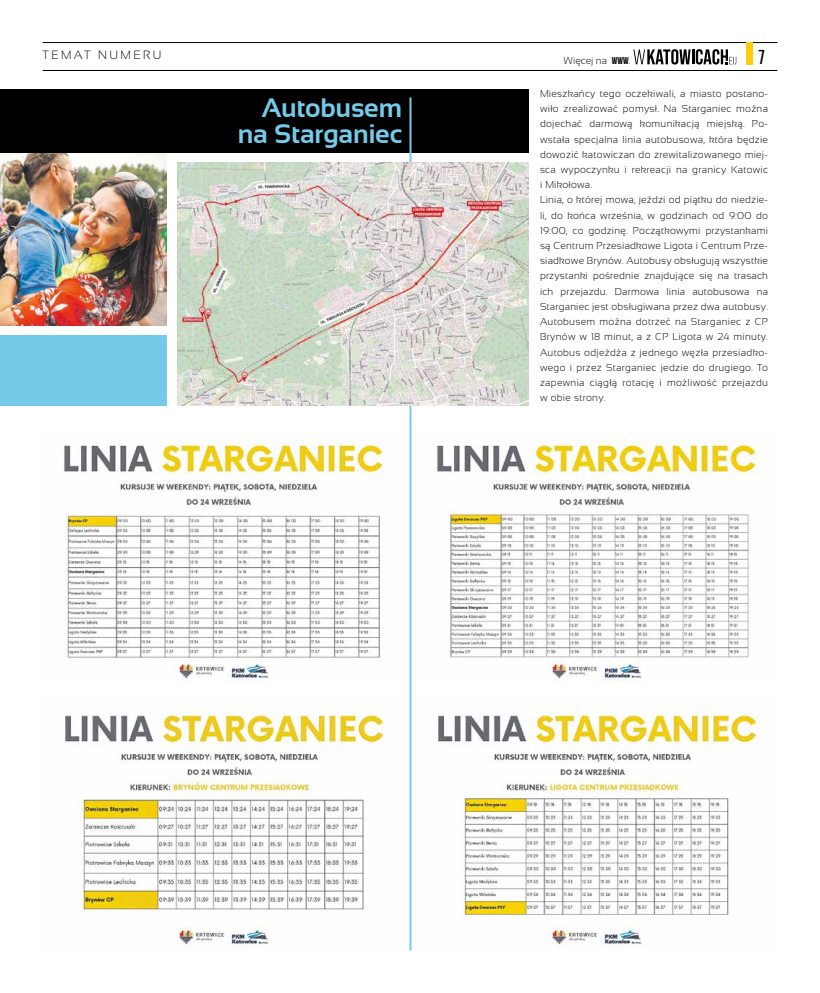
<style>
.page{position:relative;width:820px;height:993px;background:#fff}
.page>*{position:absolute;margin:0;border:0;box-sizing:border-box;transform-origin:0 0}
.t1{font:700 26.7px/26px "Sansation";color:#74cae8;text-align:right}
.t2{font:17px "Oswald";color:#000}
.t3{font:300 12px "Sansation";letter-spacing:.2em;color:#000}
.t4{font:300 10px/15.2px "Sansation";letter-spacing:.025em;color:#000}
.t5{font:300 10px "Sansation";color:#000}
.s1{font-family:"Bebas Neue";font-weight:400}
</style>
<div class="page">
<hr style="left:43px;top:42px;width:734px;height:1px;background:#000">
<svg style="left:633px;top:49px;width:103px;height:15px"></svg>
<hr style="left:43px;top:70px;width:734px;height:1px;background:#000">
<div style="left:746px;top:43px;width:6px;height:22px;background:#fecc0b"></div>
<img style="left:0;top:153px;width:167px;height:173px">
<div style="left:0;top:334px;width:167px;height:71px;background:#74cae8"></div>
<div style="left:0;top:89px;width:528px;height:64px;background:#000"></div>
<img style="left:436px;top:439px;width:324px;height:244px">
<img style="left:63px;top:439px;width:326px;height:244px">
<img style="left:65px;top:706px;width:324px;height:243px">
<img style="left:438px;top:706px;width:324px;height:243px">
<hr style="left:409px;top:97px;width:2px;height:853px;background:#74cae8">
<img style="left:177px;top:162px;width:351px;height:243px">
<p class="t3" style="left:43px;top:48px;width:120px">TEMAT NUMERU</p>
<h1 class="t1" style="left:238px;top:95px;width:166px">Autobusem na Starganiec</h1>
<p class="t5" style="left:563px;top:55px;width:68px">Więcej na <span class="s1">WWW</span>.</p>
<h2 class="t2" style="left:758px;top:42px;width:8px">7</h2>
<p class="t4" style="left:540px;top:86px;width:229px">Mieszkańcy tego oczekiwali, a miasto postano&shy;wiło zrealizować pomysł. Na Starganiec można dojechać darmową komunikacją miejską. Po&shy;wstała specjalna linia autobusowa, która będzie dowozić katowiczan do zrewitalizowanego miej&shy;sca wypoczynku i rekreacji na granicy Katowic i Mikołowa.<br>Linia, o której mowa, jeździ od piątku do niedzie&shy;li, do końca września, w godzinach od 9:00 do 19:00, co godzinę. Początkowymi przystankami są Centrum Przesiadkowe Ligota i Centrum Prze&shy;siadkowe Brynów. Autobusy obsługują wszystkie przystanki pośrednie znajdujące się na trasach ich przejazdu. Darmowa linia autobusowa na Starganiec jest obsługiwana przez dwa autobusy.<br>Autobusem można dotrzeć na Starganiec z CP Brynów w 18 minut, a z CP Ligota w 24 minuty.<br>Autobus odjeżdża z jednego węzła przesiadko&shy;wego i przez Starganiec jedzie do drugiego. To zapewnia ciągłą rotację i możliwość przejazdu w obie strony.</p>
</div>
